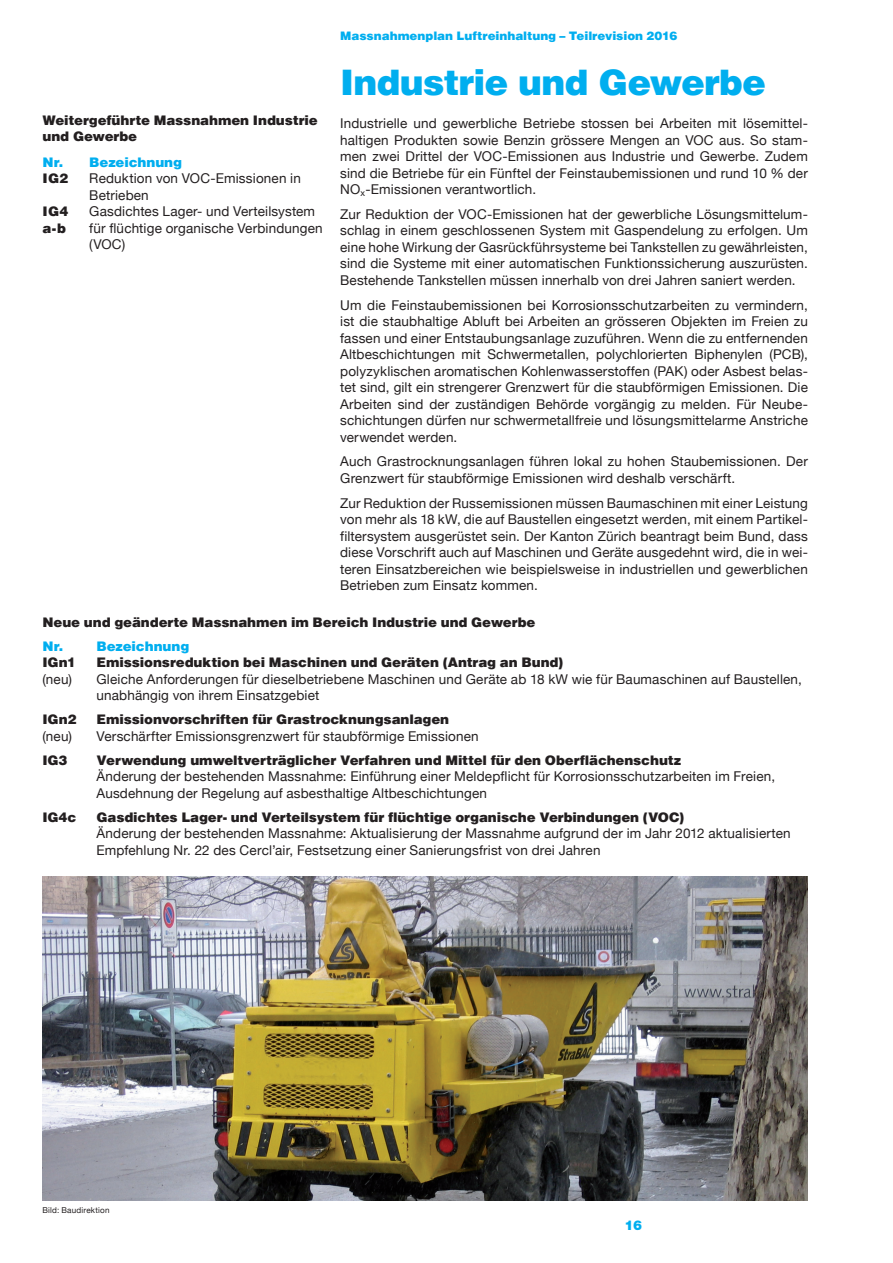
<style>
.page{position:relative;width:893px;height:1263px;background:#fff}
.page>*{position:absolute;margin:0;border:0;box-sizing:border-box;transform-origin:0 0}
.t1{font:900 36px "Helvetica";letter-spacing:-.03em;color:#00aeef}
.t2{font:13.5px/16.5px "Helvetica Neue";letter-spacing:.01em;color:#231f20}
.t3{font:900 13.5px/16.5px "Helvetica";letter-spacing:-.01em;color:#231f20}
.t4{font:900 13.5px "Helvetica";letter-spacing:-.015em;color:#00aeef}
.t5{font:900 13.5px "Helvetica Neue";color:#00aeef}
.t6{font:900 12px "Helvetica";letter-spacing:-.005em;color:#00aeef}
.t7{font:8.1px "Helvetica Neue";letter-spacing:.025em;color:#231f20}
</style>
<div class="page">
<img style="left:43px;top:876px;width:765px;height:324px">
<p class="t6" style="left:340px;top:29px;width:339px">Massnahmenplan Luftreinhaltung – Teilrevision 2016</p>
<h1 class="t1" style="left:340px;top:61px;width:428px">Industrie und Gewerbe</h1>
<p class="t2" style="left:340px;top:115px;width:469px;text-align:justify">Industrielle und gewerbliche Betriebe stossen bei Arbeiten mit lösemittel&shy;haltigen Produkten sowie Benzin grössere Mengen an VOC aus. So stam&shy;men zwei Drittel der VOC-Emissionen aus Industrie und Gewerbe. Zudem sind die Betriebe für ein Fünftel der Feinstaubemissionen und rund 10 % der NO<sub>x</sub>-Emissionen verantwortlich.</p>
<p class="t2" style="left:340px;top:206px;width:469px;text-align:justify">Zur Reduktion der VOC-Emissionen hat der gewerbliche Lösungsmittelum&shy;schlag in einem geschlossenen System mit Gaspendelung zu erfolgen. Um eine hohe Wirkung der Gasrückführsysteme bei Tankstellen zu gewährleisten, sind die Systeme mit einer automatischen Funktionssicherung auszurüsten.<br>Bestehende Tankstellen müssen innerhalb von drei Jahren saniert werden.</p>
<p class="t2" style="left:340px;top:296px;width:469px;text-align:justify">Um die Feinstaubemissionen bei Korrosionsschutzarbeiten zu vermindern, ist die staubhaltige Abluft bei Arbeiten an grösseren Objekten im Freien zu fassen und einer Entstaubungsanlage zuzuführen. Wenn die zu entfernenden Altbeschichtungen mit Schwermetallen, polychlorierten Biphenylen (PCB), polyzyklischen aromatischen Kohlenwasserstoffen (PAK) oder Asbest belas&shy;tet sind, gilt ein strengerer Grenzwert für die staubförmigen Emissionen. Die Arbeiten sind der zuständigen Behörde vorgängig zu melden. Für Neube&shy;schichtungen dürfen nur schwermetallfreie und lösungsmittelarme Anstriche verwendet werden.</p>
<p class="t2" style="left:340px;top:453px;width:469px">Auch Grastrocknungsanlagen führen lokal zu hohen Staubemissionen. Der<br>Grenzwert für staubförmige Emissionen wird deshalb verschärft.</p>
<p class="t2" style="left:340px;top:494px;width:469px;text-align:justify">Zur Reduktion der Russemissionen müssen Baumaschinen mit einer Leistung von mehr als 18 kW, die auf Baustellen eingesetzt werden, mit einem Partikel&shy;filtersystem ausgerüstet sein. Der Kanton Zürich beantragt beim Bund, dass diese Vorschrift auch auf Maschinen und Geräte ausgedehnt wird, die in wei&shy;teren Einsatzbereichen wie beispielsweise in industriellen und gewerblichen Betrieben zum Einsatz kommen.</p>
<p class="t3" style="left:43px;top:613px;width:494px">Neue und geänderte Massnahmen im Bereich Industrie und Gewerbe</p>
<p class="t4" style="left:43px;top:638px;width:22px">Nr.</p>
<p class="t4" style="left:97px;top:638px;width:94px">Bezeichnung</p>
<p class="t3" style="left:43px;top:654px;width:35px">IGn1</p>
<p class="t3" style="left:97px;top:654px;width:468px">Emissionsreduktion bei Maschinen und Geräten (Antrag an Bund)</p>
<p class="t2" style="left:43px;top:670px;width:31px">(neu)</p>
<p class="t2" style="left:97px;top:670px;width:707px">Gleiche Anforderungen für dieselbetriebene Maschinen und Geräte ab 18 kW wie für Baumaschinen auf Baustellen, unabhängig von ihrem Einsatzgebiet</p>
<p class="t3" style="left:43px;top:711px;width:36px">IGn2</p>
<p class="t3" style="left:97px;top:711px;width:354px">Emissionvorschriften für Grastrocknungsanlagen</p>
<p class="t2" style="left:43px;top:727px;width:31px">(neu)</p>
<p class="t2" style="left:97px;top:727px;width:384px">Verschärfter Emissionsgrenzwert für staubförmige Emissionen</p>
<p class="t3" style="left:43px;top:751px;width:27px">IG3</p>
<p class="t3" style="left:97px;top:751px;width:586px">Verwendung umweltverträglicher Verfahren und Mittel für den Oberflächenschutz</p>
<p class="t2" style="left:97px;top:768px;width:680px">Änderung der bestehenden Massnahme: Einführung einer Meldepflicht für Korrosionsschutzarbeiten im Freien,<br>Ausdehnung der Regelung auf asbesthaltige Altbeschichtungen</p>
<p class="t3" style="left:43px;top:808px;width:35px">IG4c</p>
<p class="t3" style="left:97px;top:808px;width:589px">Gasdichtes Lager- und Verteilsystem für flüchtige organische Verbindungen (VOC)</p>
<p class="t2" style="left:97px;top:825px;width:696px">Änderung der bestehenden Massnahme: Aktualisierung der Massnahme aufgrund der im Jahr 2012 aktualisierten<br>Empfehlung Nr. 22 des Cercl’air, Festsetzung einer Sanierungsfrist von drei Jahren</p>
<p class="t3" style="left:43px;top:112px;width:277px">Weitergeführte Massnahmen Industrie und Gewerbe</p>
<p class="t4" style="left:43px;top:154px;width:141px">Nr. Bezeichnung</p>
<p class="t3" style="left:43px;top:170px;width:27px">IG2</p>
<p class="t2" style="left:89px;top:170px;width:213px">Reduktion von VOC-Emissionen in<br>Betrieben</p>
<p class="t3" style="left:43px;top:203px;width:27px">IG4</p>
<p class="t2" style="left:89px;top:203px;width:227px">Gasdichtes Lager- und Verteilsystem</p>
<p class="t3" style="left:43px;top:220px;width:25px">a-b</p>
<p class="t2" style="left:89px;top:219px;width:235px">für flüchtige organische Verbindungen (VOC)</p>
<p class="t7" style="left:43px;top:1205px;width:69px">Bild: Baudirektion</p>
<p class="t5" style="left:624px;top:1217px;width:19px">16</p>
</div>
